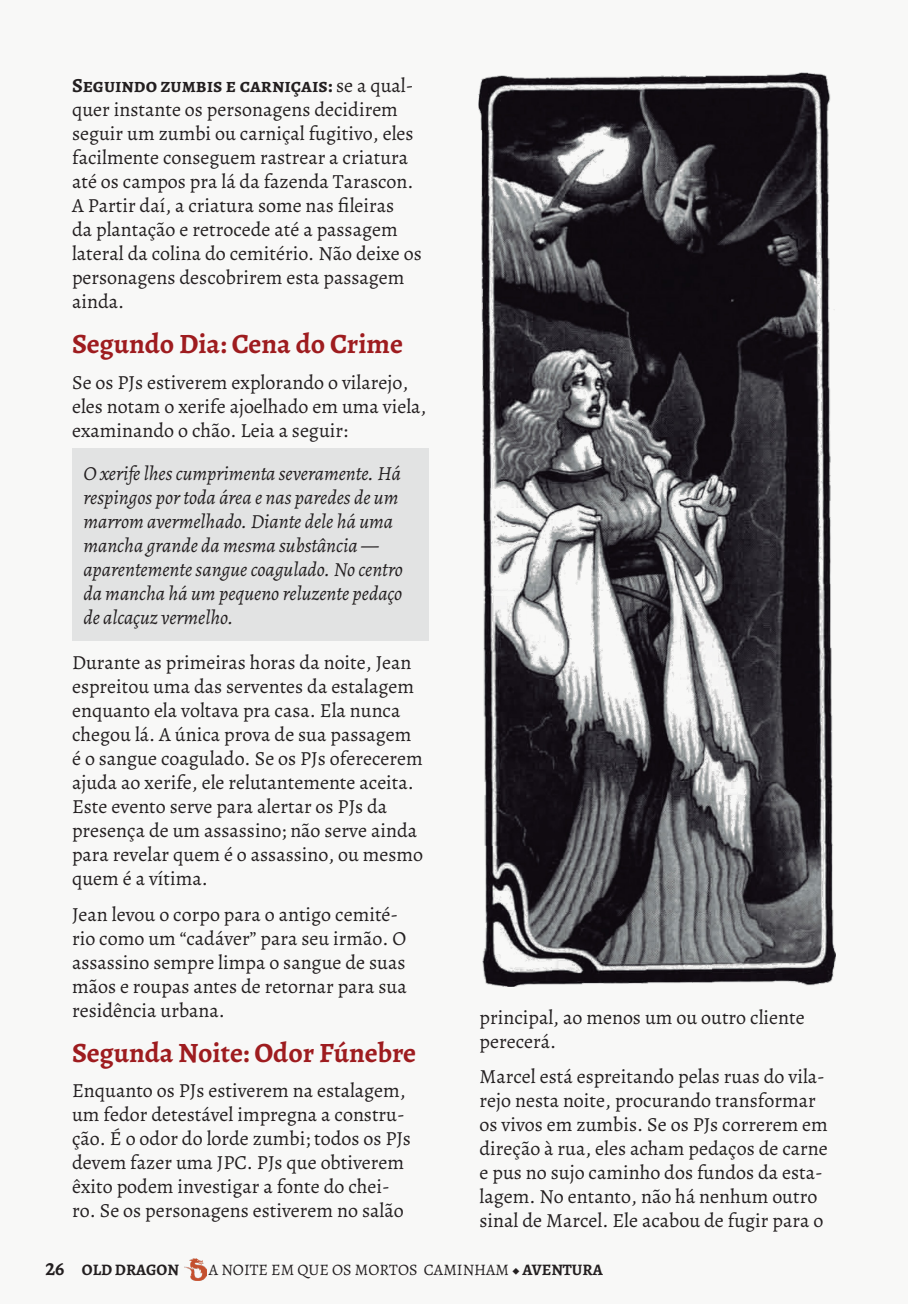
<style>
.page{position:relative;width:908px;height:1304px;background:#fff}
.page>*{position:absolute;margin:0;border:0;box-sizing:border-box;transform-origin:0 0}
.t1{font:700 28px "Alegreya";color:#9e1c1f}
.t2{font:20px/24px "Alegreya";color:#231f20}
.t3{font:italic 20px/24px "Alegreya";color:#231f20}
.t4{font:16px "Alegreya";color:#231f20}
.t5{font:700 16px "Alegreya";color:#231f20}
.s1{font-weight:700}
.s2{font-size:20px}
</style>
<div class="page">
<div style="left:0;top:0;width:907px;height:1304px;background:#f8f8f7"></div>
<img style="left:184px;top:1258px;width:22px;height:22px">
<div style="left:72px;top:448px;width:356px;height:193px;background:#e2e3e3"></div>
<img style="left:478px;top:72px;width:357px;height:914px">
<p class="t2" style="left:72px;top:74px;width:351px"><span class="s1">Seguindo zumbis e carniçais:</span> se a qual&shy;quer instante os personagens decidirem seguir um zumbi ou carniçal fugitivo, eles facilmente conseguem rastrear a criatura até os campos pra lá da fazenda Tarascon.<br>A Partir daí, a criatura some nas fileiras<br>da plantação e retrocede até a passagem lateral da colina do cemitério. Não deixe os personagens descobrirem esta passagem ainda.</p>
<p class="t1" style="left:72px;top:325px;width:332px">Segundo Dia: Cena do Crime</p>
<p class="t2" style="left:72px;top:370px;width:356px">Se os PJs estiverem explorando o vilarejo, eles notam o xerife ajoelhado em uma viela, examinando o chão. Leia a seguir:</p>
<p class="t3" style="left:83px;top:460px;width:321px">O xerife lhes cumprimenta severamente. Há respingos por toda área e nas paredes de um marrom avermelhado. Diante dele há uma mancha grande da mesma substância — aparentemente sangue coagulado. No centro da mancha há um pequeno reluzente pedaço de alcaçuz vermelho.</p>
<p class="t2" style="left:72px;top:651px;width:352px">Durante as primeiras horas da noite, Jean espreitou uma das serventes da estalagem enquanto ela voltava pra casa. Ela nunca chegou lá. A única prova de sua passagem é o sangue coagulado. Se os PJs oferecerem ajuda ao xerife, ele relutantemente aceita.<br>Este evento serve para alertar os PJs da presença de um assassino; não serve ainda para revelar quem é o assassino, ou mesmo quem é a vítima.</p>
<p class="t2" style="left:72px;top:902px;width:336px">Jean levou o corpo para o antigo cemité&shy;rio como um “cadáver” para seu irmão. O assassino sempre limpa o sangue de suas mãos e roupas antes de retornar para sua residência urbana.</p>
<p class="t1" style="left:72px;top:1033px;width:345px">Segunda Noite: Odor Fúnebre</p>
<p class="t2" style="left:72px;top:1078px;width:340px">Enquanto os PJs estiverem na estalagem, um fedor detestável impregna a constru&shy;ção. É o odor do lorde zumbi; todos os PJs devem fazer uma JPC. PJs que obtiverem êxito podem investigar a fonte do chei&shy;ro. Se os personagens estiverem no salão</p>
<p class="t2" style="left:479px;top:1005px;width:326px">principal, ao menos um ou outro cliente perecerá.</p>
<p class="t2" style="left:479px;top:1064px;width:350px">Marcel está espreitando pelas ruas do vila&shy;rejo nesta noite, procurando transformar os vivos em zumbis. Se os PJs correrem em direção à rua, eles acham pedaços de carne e pus no sujo caminho dos fundos da esta&shy;lagem. No entanto, não há nenhum outro sinal de Marcel. Ele acabou de fugir para o</p>
<p class="t5" style="left:45px;top:1258px;width:135px"><span class="s2">26</span> OLD DRAGON</p>
<p class="t4" style="left:209px;top:1259px;width:395px">A NOITE EM QUE OS MORTOS CAMINHAM ◆ <span class="s1">AVENTURA</span></p>
</div>
